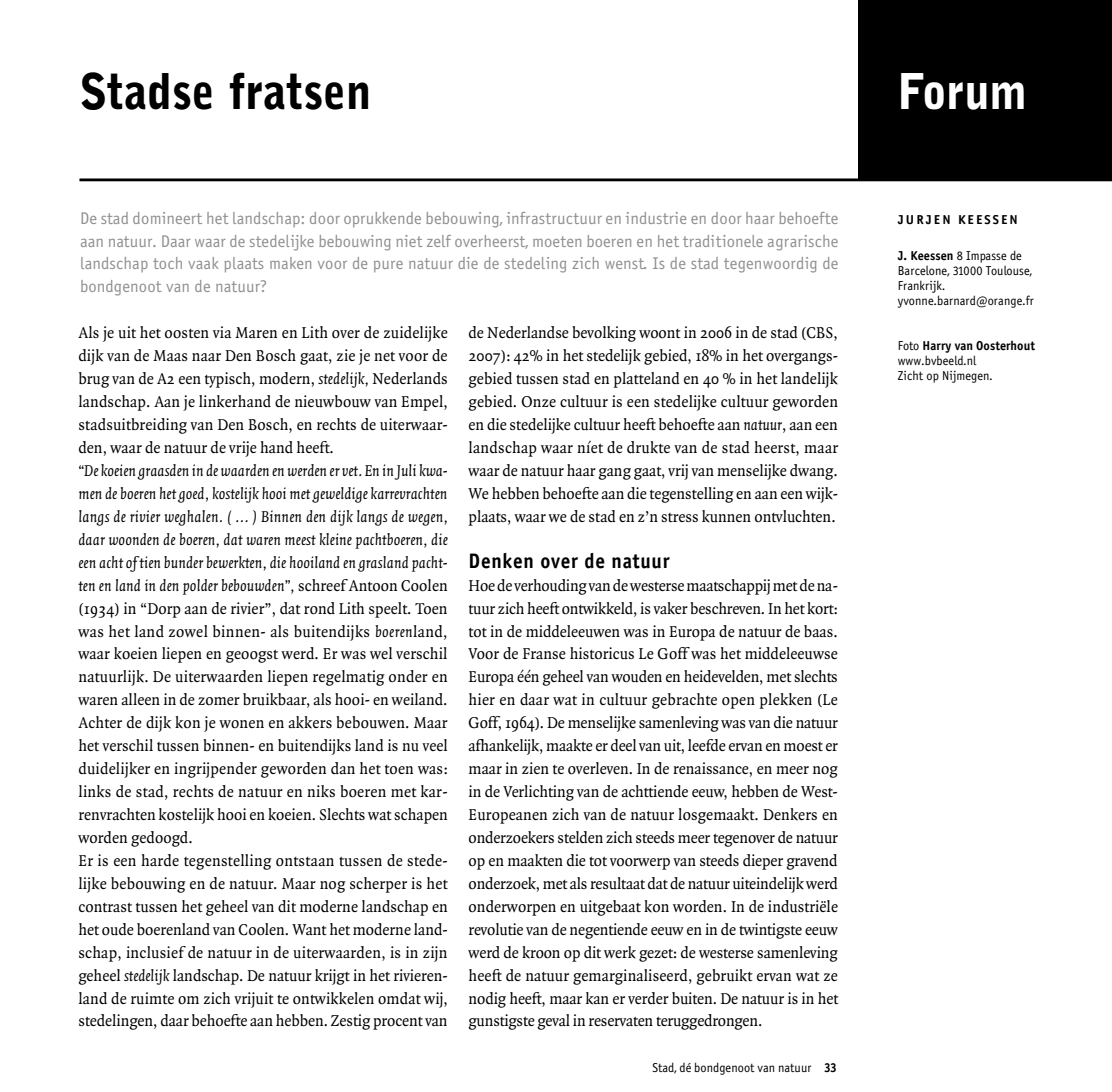
<style>
.page{position:relative;width:1112px;height:1092px;background:#fff}
.page>*{position:absolute;margin:0;border:0;box-sizing:border-box;transform-origin:0 0}
.t1{font:900 49px "Bell Gothic";color:#000;scale:.92 1}
.t2{font:900 49px "Bell Gothic";color:#fff;scale:.92 1}
.t3{font:21px "Officina Sans Bold ITC";letter-spacing:.04em;color:#000;scale:.92 1}
.t4{font:16.97px/22.9px "Officina Sans Book ITC";letter-spacing:.005em;color:#919090;text-align:justify}
.t5{font:16.8px/22.9px "Quadraat OT";letter-spacing:.005em;color:#000;text-align:justify;scale:.95 1}
.t6{font:12.95px/15px "Officina Sans Book ITC";letter-spacing:.005em;color:#000;scale:.95 1}
.t7{font:12.95px "Officina Sans Bold ITC";letter-spacing:.005em;color:#000;scale:.95 1}
.t8{font:12.95px "Officina Sans Bold ITC";letter-spacing:.005em;color:#000}
.s1{font-style:italic}
.s2{font-family:"Officina Sans Bold ITC"}
.s3{font-family:"Officina Sans Book ITC"}
</style>
<div class="page">
<div style="left:857px;top:0;width:254px;height:179px;background:#000"></div>
<hr style="left:79px;top:178px;width:1032px;height:3px;background:#000">
<h1 class="t1" style="left:79px;top:63px;width:318px">Stadse fratsen</h1>
<h1 class="t2" style="left:897px;top:63px;width:142px">Forum</h1>
<p class="t4" style="left:80px;top:206px;width:760px">De stad domineert het landschap: door oprukkende bebouwing‚ infrastructuur en industrie en door haar behoefte aan natuur. Daar waar de stedelijke bebouwing niet zelf overheerst‚ moeten boeren en het traditionele agrarische landschap toch vaak plaats maken voor de pure natuur die de stedeling zich wenst. Is de stad tegenwoordig de bondgenoot van de natuur?</p>
<p class="t5" style="left:78px;top:322px;width:390px">Als je uit het oosten via Maren en Lith over de zuidelijke dijk van de Maas naar Den Bosch gaat, zie je net voor de brug van de A2 een typisch, modern, <span class="s1">stedelijk,</span> Nederlands landschap. Aan je linkerhand de nieuwbouw van Empel, stadsuitbreiding van Den Bosch, en rechts de uiterwaar&shy;den, waar de natuur de vrije hand heeft.</p>
<p class="t5" style="left:78px;top:459px;width:390px;text-align:left"><span class="s1">“De koeien graasden in de waarden en werden er vet. En in Juli kwa&shy;men de boeren het goed, kostelijk hooi met geweldige karrevrachten langs de rivier weghalen. ( ... ) Binnen den dijk langs de wegen, daar woonden de boeren, dat waren meest kleine pachtboeren, die een acht of tien bunder bewerkten, die hooiland en grasland pacht&shy;ten en land in den polder bebouwden”,</span> schreef Antoon Coolen (1934) in “Dorp aan de rivier”, dat rond Lith speelt. Toen was het land zowel binnen- als buitendijks <span class="s1">boeren</span>land, waar koeien liepen en geoogst werd. Er was wel verschil natuurlijk. De uiterwaarden liepen regelmatig onder en waren alleen in de zomer bruikbaar, als hooi- en weiland.<br>Achter de dijk kon je wonen en akkers bebouwen. Maar het verschil tussen binnen- en buitendijks land is nu veel duidelijker en ingrijpender geworden dan het toen was: links de stad, rechts de natuur en niks boeren met kar&shy;renvrachten kostelijk hooi en koeien. Slechts wat schapen worden gedoogd.<br>Er is een harde tegenstelling ontstaan tussen de stede&shy;lijke bebouwing en de natuur. Maar nog scherper is het contrast tussen het geheel van dit moderne landschap en het oude boerenland van Coolen. Want het moderne land&shy;schap, inclusief de natuur in de uiterwaarden, is in zijn geheel <span class="s1">stedelijk</span> landschap. De natuur krijgt in het rivieren&shy;land de ruimte om zich vrijuit te ontwikkelen omdat wij, stedelingen, daar behoefte aan hebben. Zestig procent van</p>
<p class="t5" style="left:468px;top:322px;width:390px">de Nederlandse bevolking woont in 2006 in de stad (CBS, 2007): 42% in het stedelijk gebied, 18% in het overgangs&shy;gebied tussen stad en platteland en 40 % in het landelijk gebied. Onze cultuur is een stedelijke cultuur geworden en die stedelijke cultuur heeft behoefte aan <span class="s1">natuur</span>, aan een landschap waar níet de drukte van de stad heerst, maar waar de natuur haar gang gaat, vrij van menselijke dwang.<br>We hebben behoefte aan die tegenstelling en aan een wijk&shy;plaats, waar we de stad en z’n stress kunnen ontvluchten.</p>
<p class="t3" style="left:468px;top:547px;width:220px">Denken over de natuur</p>
<p class="t5" style="left:468px;top:574px;width:390px">Hoe de verhouding van de westerse maatschappij met de na&shy;tuur zich heeft ontwikkeld, is vaker beschreven. In het kort: tot in de middeleeuwen was in Europa de natuur de baas.<br>Voor de Franse historicus Le Goff was het middeleeuwse Europa één geheel van wouden en heidevelden, met slechts hier en daar wat in cultuur gebrachte open plekken (Le Goff, 1964). De menselijke samenleving was van die natuur afhankelijk, maakte er deel van uit, leefde ervan en moest er maar in zien te overleven. In de renaissance, en meer nog in de Verlichting van de achttiende eeuw, hebben de West-Europeanen zich van de natuur losgemaakt. Denkers en onderzoekers stelden zich steeds meer tegenover de natuur op en maakten die tot voorwerp van steeds dieper gravend onderzoek, met als resultaat dat de natuur uiteindelijk werd onderworpen en uitgebaat kon worden. In de industriële revolutie van de negentiende eeuw en in de twintigste eeuw werd de kroon op dit werk gezet: de westerse samenleving heeft de natuur gemarginaliseerd, gebruikt ervan wat ze nodig heeft, maar kan er verder buiten. De natuur is in het gunstigste geval in reservaten teruggedrongen.</p>
<p class="t6" style="left:652px;top:1060px;width:188px">Stad‚ dé bondgenoot van natuur <span class="s2">33</span></p>
<p class="t8" style="left:897px;top:211px;width:18px">Jurjen</p>
<p class="t8" style="left:957px;top:211px;width:10px">Keessen</p>
<p class="t6" style="left:897px;top:248px;width:144px"><span class="s2">J. Keessen</span> 8 Impasse de<br>Barcelone‚ 31000 Toulouse‚<br>Frankrijk. yvonne.barnard@orange.fr</p>
<p class="t7" style="left:897px;top:337px;width:146px"><span class="s3">Foto</span> Harry van Oosterhout</p>
<p class="t6" style="left:897px;top:353px;width:101px">www.bvbeeld.nl<br>Zicht op Nijmegen.</p>
</div>
